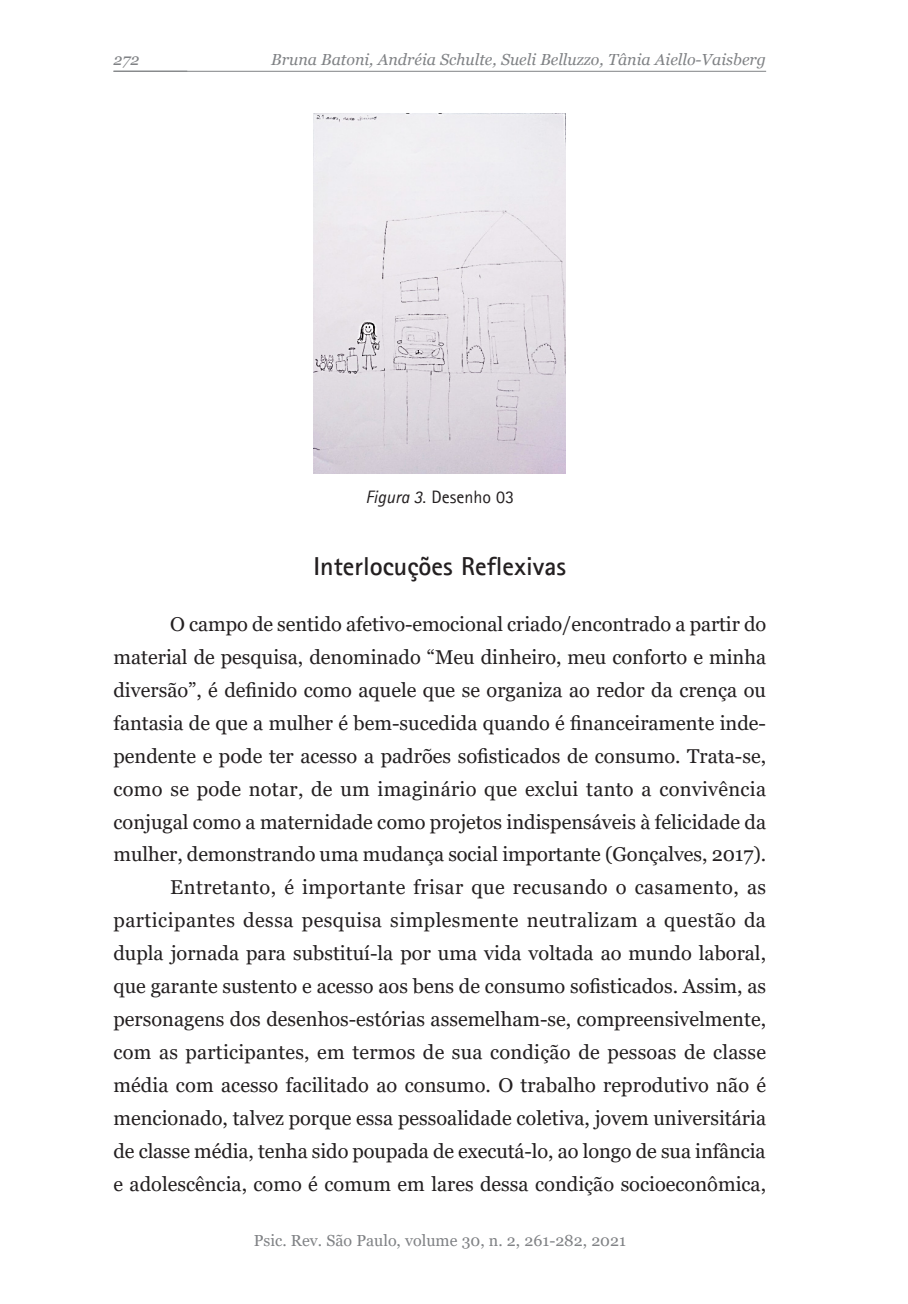
<style>
.page{position:relative;width:908px;height:1304px;background:#fff}
.page>*{position:absolute;margin:0;border:0;box-sizing:border-box;transform-origin:0 0}
.N_vel2{font:700 26px "Agfa Rotis Sans Serif";color:#231f20}
.corpo_de_texto{font:20px/33px "Georgia";color:#231f20;text-align:justify}
.figuras{font:18px "Agfa Rotis Sans Serif";color:#231f20}
.t1{font:italic 16px "Georgia";color:#808285}
.t2{font:16px "Georgia";color:#808285}
.s1{font-style:italic}
</style>
<div class="page">
<hr style="left:113px;top:71px;width:652px;height:1px;background:#808285">
<img style="left:313px;top:113px;width:252px;height:361px">
<p class="t1" style="left:113px;top:49px;width:27px">272</p>
<p class="t1" style="left:271px;top:49px;width:496px">Bruna Batoni, Andréia Schulte, Sueli Belluzzo, Tânia Aiello-Vaisberg</p>
<p class="figuras" style="left:365px;top:486px;width:150px"><span class="s1">Figura 3</span>. Desenho 03</p>
<p class="N_vel2" style="left:313px;top:550px;width:254px">Interlocuções Reflexivas</p>
<p class="corpo_de_texto" style="left:113px;top:608px;width:654px;text-indent:57px">O campo de sentido afetivo-emocional criado/encontrado a partir do material de pesquisa, denominado “Meu dinheiro, meu conforto e minha diversão”, é definido como aquele que se organiza ao redor da crença ou fantasia de que a mulher é bem-sucedida quando é financeiramente inde&shy;pendente e pode ter acesso a padrões sofisticados de consumo. Trata-se, como se pode notar, de um imaginário que exclui tanto a convivência conjugal como a maternidade como projetos indispensáveis à felicidade da mulher, demonstrando uma mudança social importante (Gonçalves, 2017).</p>
<p class="corpo_de_texto" style="left:113px;top:871px;width:654px;text-indent:57px">Entretanto, é importante frisar que recusando o casamento, as participantes dessa pesquisa simplesmente neutralizam a questão da dupla jornada para substituí-la por uma vida voltada ao mundo laboral, que garante sustento e acesso aos bens de consumo sofisticados. Assim, as personagens dos desenhos-estórias assemelham-se, compreensivelmente, com as participantes, em termos de sua condição de pessoas de classe média com acesso facilitado ao consumo. O trabalho reprodutivo não é mencionado, talvez porque essa pessoalidade coletiva, jovem universitária de classe média, tenha sido poupada de executá-lo, ao longo de sua infância e adolescência, como é comum em lares dessa condição socioeconômica,</p>
<p class="t2" style="left:253px;top:1231px;width:373px">Psic. Rev. São Paulo, volume 30, n. 2, 261-282, 2021</p>
</div>
